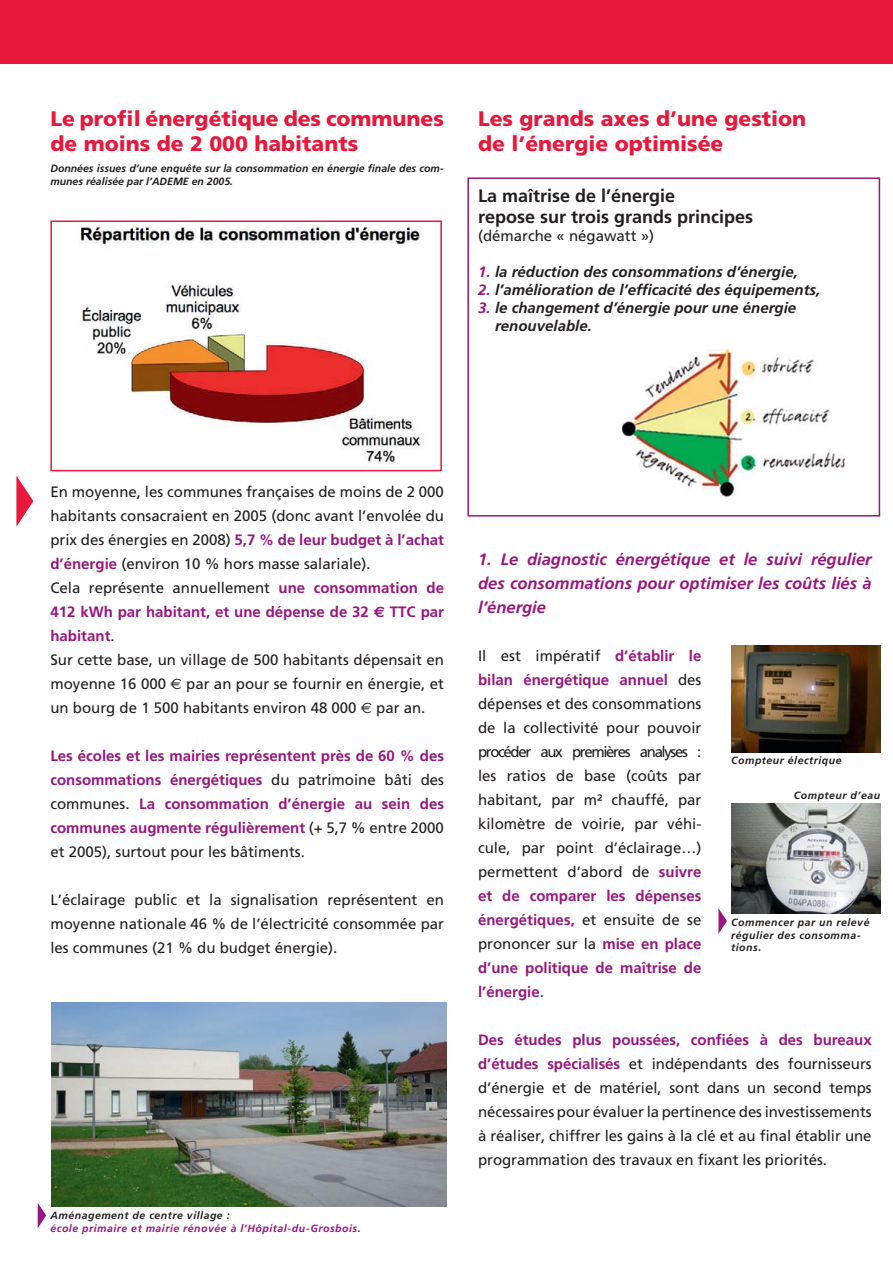
<style>
.page{position:relative;width:893px;height:1263px;background:#fff}
.page>*{position:absolute;margin:0;border:0;box-sizing:border-box;transform-origin:0 0}
.t1{font:900 21px/25.2px "Frutiger";color:#e7183b}
.t2{font:700 18px/21.6px "Frutiger";color:#231f20}
.t3{font:italic 700 16.5px/24px "Frutiger";color:#99167e;text-align:justify}
.t4{font:15px/24px "Frutiger";color:#231f20;text-align:justify}
.t5{font:700 15px/24px "Frutiger";color:#99167e;text-align:justify}
.t6{font:italic 700 15px/18px "Frutiger";color:#231f20}
.t7{font:italic 700 10.5px/12.6px "Frutiger";color:#231f20}
.t8{font:italic 700 10.5px/12.6px "Frutiger";letter-spacing:.05em;color:#99167e}
.t9{font:italic 700 10.5px/12.6px "Frutiger";letter-spacing:.05em;color:#231f20}
.s1{color:#99167e}
.s2{font-weight:700;color:#99167e}
.s3{font-family:"Euro Sans";font-weight:700;color:#99167e}
.s4{font-family:"Euro Sans"}
.s5{font-weight:400;color:#231f20}
.s6{color:#231f20}
</style>
<div class="page">
<div style="left:467px;top:177px;width:413px;height:340px;border:2px solid #99167e"></div>
<div style="left:0;top:0;width:892px;height:63px;background:#e7183b"></div>
<img style="left:79px;top:226px;width:342px;height:237px">
<div style="left:50px;top:220px;width:392px;height:251px;border:2px solid #e7183b"></div>
<img style="left:51px;top:1003px;width:395px;height:204px">
<img style="left:622px;top:350px;width:222px;height:146px">
<svg style="left:16px;top:476px;width:17px;height:51px"></svg>
<svg style="left:38px;top:1203px;width:8px;height:25px"></svg>
<img style="left:731px;top:646px;width:149px;height:106px">
<img style="left:731px;top:803px;width:149px;height:111px">
<svg style="left:718px;top:908px;width:8px;height:26px"></svg>
<h1 class="t1" style="left:50px;top:108px;width:395px">Le profil énergétique des communes de moins de 2 000 habitants</h1>
<p class="t7" style="left:50px;top:163px;width:395px">Données issues d’une enquête sur la consommation en énergie finale des com&shy;munes réalisée par l’ADEME en 2005.</p>
<h1 class="t1" style="left:478px;top:108px;width:330px">Les grands axes d’une gestion de l’énergie optimisée</h1>
<p class="t2" style="left:478px;top:186px;width:277px">La maîtrise de l’énergie<br>repose sur trois grands principes</p>
<p class="t4" style="left:478px;top:225px;width:177px">(démarche « négawatt »)</p>
<p class="t6" style="left:478px;top:264px;width:321px"><span class="s1">1.</span> la réduction des consommations d’énergie,</p>
<p class="t6" style="left:478px;top:282px;width:344px"><span class="s1">2.</span> l’amélioration de l’efficacité des équipements,</p>
<p class="t6" style="left:495px;top:300px;width:302px;text-indent:-17px"><span class="s1">3.</span> le changement d’énergie pour une énergie renouvelable.</p>
<p class="t4" style="left:50px;top:481px;width:395px;text-align:left">En moyenne, les communes françaises de moins de 2 000 habitants consacraient en 2005 (donc avant l’envolée du prix des énergies en 2008) <span class="s2">5,7 % de leur budget à l’achat d’énergie</span> (environ 10 % hors masse salariale).<br>Cela représente annuellement <span class="s2">une consommation de 412 kWh par habitant, et une dépense de 32</span> <span class="s3">€</span> <span class="s2">TTC par habitant</span>.<br>Sur cette base, un village de 500 habitants dépensait en moyenne 16 000 <span class="s4">€</span> par an pour se fournir en énergie, et un bourg de 1 500 habitants environ 48 000 <span class="s4">€</span> par an.</p>
<p class="t5" style="left:50px;top:745px;width:395px">Les écoles et les mairies représentent près de 60 % des consommations énergétiques <span class="s5">du patrimoine bâti des communes.</span> La consommation d’énergie au sein des communes augmente régulièrement <span class="s5">(+ 5,7 % entre 2000 et 2005), surtout pour les bâtiments.</span></p>
<p class="t4" style="left:50px;top:889px;width:395px">L’éclairage public et la signalisation représentent en moyenne nationale 46 % de l’électricité consommée par les communes (21 % du budget énergie).</p>
<p class="t8" style="left:50px;top:1210px;width:312px"><span class="s6">Aménagement de centre village :<br></span>école primaire et mairie rénovée à l’Hôpital-du-Grosbois<span class="s6">.</span></p>
<p class="t3" style="left:478px;top:549px;width:395px">1. Le diagnostic énergétique et le suivi régulier des consommations pour optimiser les coûts liés à l’énergie</p>
<p class="t4" style="left:478px;top:645px;width:225px">Il est impératif <span class="s2">d’établir le bilan énergétique annuel</span> des dépenses et des consommations de la collectivité pour pouvoir procéder aux premières analyses : les ratios de base (coûts par habitant, par m² chauffé, par kilomètre de voirie, par véhi&shy;cule, par point d’éclairage…) permettent d’abord de <span class="s2">suivre et de comparer les dépenses énergétiques,</span> et ensuite de se prononcer sur la <span class="s2">mise en place d’une politique de maîtrise de l’énergie</span>.</p>
<p class="t4" style="left:478px;top:1029px;width:395px"><span class="s2">Des études plus poussées, confiées à des bureaux d’études spécialisés</span> et indépendants des fournisseurs d’énergie et de matériel, sont dans un second temps nécessaires pour évaluer la pertinence des investissements à réaliser, chiffrer les gains à la clé et au final établir une programmation des travaux en fixant les priorités.</p>
<p class="t9" style="left:731px;top:755px;width:112px">Compteur électrique</p>
<p class="t9" style="left:793px;top:790px;width:88px">Compteur d’eau</p>
<p class="t9" style="left:731px;top:917px;width:140px">Commencer par un relevé régulier des consomma&shy;tions.</p>
</div>
